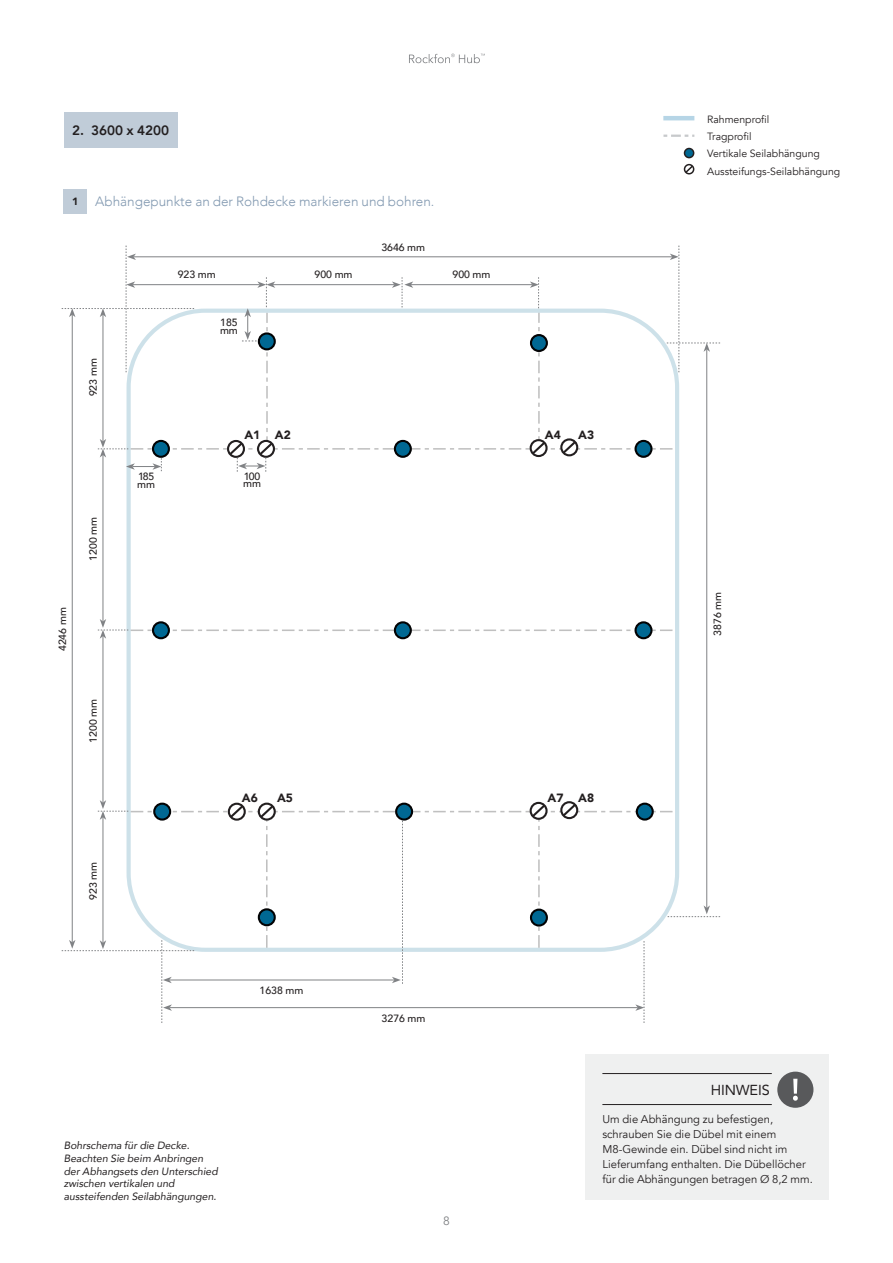
<style>
.page{position:relative;width:893px;height:1263px;background:#fff}
.page>*{position:absolute;margin:0;border:0;box-sizing:border-box;transform-origin:0 0}
.t1{font:14.4px "Avenir";letter-spacing:-.01em;color:#231f20}
.t2{font:300 13.5px "Avenir";color:#8299b1}
.t3{font:800 13.5px "Avenir";color:#231f20}
.t4{font:900 12px "Avenir";color:#231f20}
.t5{font:12px "Avenir";color:#808285}
.t6{font:11.25px/15px "Avenir";color:#231f20}
.t7{font:italic 10.5px/12.6px "Avenir";color:#231f20}
.t8{font:500 10.5px/7.5px "Avenir";color:#231f20}
.t9{font:10.5px/17.1px "Avenir";color:#231f20}
.t10{font:900 10.5px "Avenir";color:#231f20}
</style>
<div class="page">
<svg style="left:409px;top:54px;width:76px;height:9px"></svg>
<div style="left:64px;top:189px;width:23px;height:25px;background:#c0ccd8"></div>
<div style="left:64px;top:113px;width:114px;height:35px;background:#c0ccd8"></div>
<svg style="left:127px;top:472px;width:552px;height:328px"></svg>
<hr style="left:706px;top:349px;width:1px;height:559px;background:#808285">
<hr style="left:103px;top:455px;width:1px;height:166px;background:#808285">
<hr style="left:103px;top:636px;width:1px;height:166px;background:#808285">
<svg style="left:98px;top:619px;width:577px;height:20px"></svg>
<hr style="left:72px;top:315px;width:1px;height:627px;background:#808285">
<svg style="left:62px;top:246px;width:658px;height:226px"></svg>
<svg style="left:62px;top:800px;width:658px;height:223px"></svg>
<div style="left:684px;top:148px;width:10px;height:10px;background:#006893;border-radius:50%"></div>
<div style="left:684px;top:148px;width:10px;height:10px;border:2px solid #231f20;border-radius:50%"></div>
<hr style="left:663px;top:116px;width:31px;height:4px;background:#b6d5e6">
<svg style="left:663px;top:135px;width:31px;height:2px"></svg>
<svg style="left:684px;top:164px;width:10px;height:10px"></svg>
<div style="left:585px;top:1054px;width:244px;height:146px;background:#eff0f0"></div>
<hr style="left:602px;top:1073px;width:170px;height:1px;background:#231f20">
<hr style="left:602px;top:1104px;width:170px;height:1px;background:#231f20">
<div style="left:777px;top:1071px;width:36px;height:37px;background:#58595b;border-radius:50%"></div>
<svg style="left:793px;top:1079px;width:5px;height:22px"></svg>
<p class="t3" style="left:72px;top:120px;width:98px">2. 3600 x 4200</p>
<p class="t10" style="left:72px;top:192px;width:8px">1</p>
<p class="t2" style="left:95px;top:193px;width:341px">Abhängepunkte an der Rohdecke markieren und bohren.</p>
<p class="t8" style="left:381px;top:243px;width:45px">3646 mm</p>
<p class="t8" style="left:178px;top:270px;width:39px">923 mm</p>
<p class="t8" style="left:315px;top:270px;width:39px">900 mm</p>
<p class="t8" style="left:453px;top:270px;width:39px">900 mm</p>
<p class="t8" style="left:89px;top:396px;width:39px;rotate:-90deg">923 mm</p>
<p class="t8" style="left:89px;top:561px;width:45px;rotate:-90deg">1200 mm</p>
<p class="t8" style="left:137px;top:472px;width:19px">185 mm</p>
<p class="t8" style="left:220px;top:318px;width:19px;line-height:8.2px">185 mm</p>
<p class="t4" style="left:244px;top:425px;width:48px">A1 A2</p>
<p class="t4" style="left:545px;top:425px;width:17px">A4</p>
<p class="t4" style="left:578px;top:425px;width:17px">A3</p>
<p class="t8" style="left:243px;top:472px;width:19px">100 mm</p>
<p class="t8" style="left:58px;top:651px;width:45px;rotate:-90deg">4246 mm</p>
<p class="t8" style="left:89px;top:742px;width:45px;rotate:-90deg">1200 mm</p>
<p class="t4" style="left:242px;top:788px;width:17px">A6</p>
<p class="t4" style="left:277px;top:788px;width:17px">A5</p>
<p class="t4" style="left:548px;top:788px;width:48px">A7 A8</p>
<p class="t8" style="left:89px;top:900px;width:39px;rotate:-90deg">923 mm</p>
<p class="t9" style="left:707px;top:111px;width:135px">Rahmenprofil<br>Tragprofil<br>Vertikale Seilabhängung<br>Aussteifungs-Seilabhängung</p>
<p class="t8" style="left:713px;top:636px;width:45px;rotate:-90deg">3876 mm</p>
<p class="t8" style="left:259px;top:986px;width:45px">1638 mm</p>
<p class="t7" style="left:64px;top:1139px;width:156px">Bohrschema für die Decke.<br>Beachten Sie beim Anbringen der Abhangsets den Unterschied zwischen vertikalen und aussteifenden Seilabhängungen.</p>
<p class="t8" style="left:382px;top:1014px;width:45px">3276 mm</p>
<p class="t5" style="left:443px;top:1213px;width:8px">8</p>
<p class="t1" style="left:711px;top:1078px;width:60px">HINWEIS</p>
<p class="t6" style="left:602px;top:1111px;width:212px">Um die Abhängung zu befestigen, schrauben Sie die Dübel mit einem M8-Gewinde ein. Dübel sind nicht im Lieferumfang enthalten. Die Dübellöcher für die Abhängungen betragen Ø 8,2 mm.</p>
</div>
